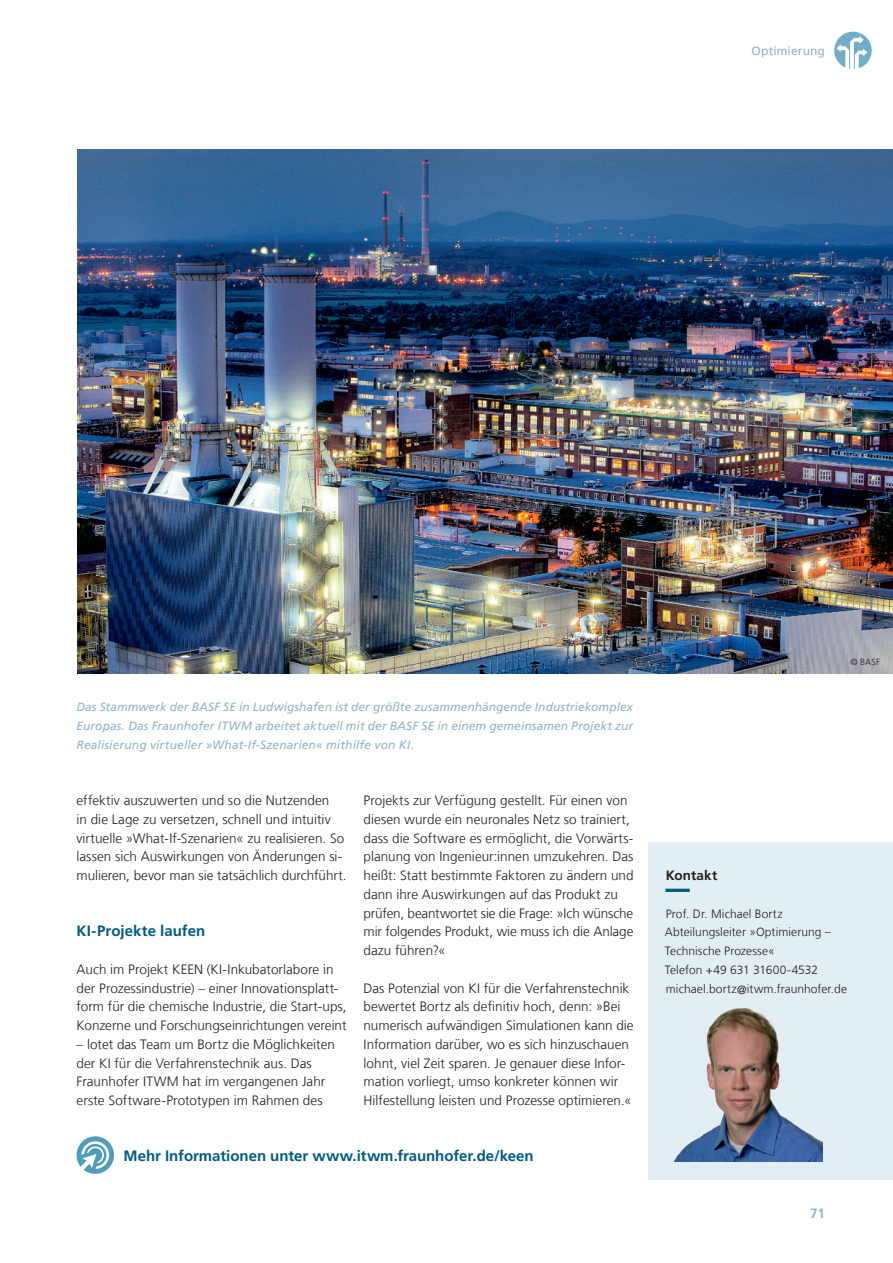
<style>
.page{position:relative;width:893px;height:1263px;background:#fff}
.page>*{position:absolute;margin:0;border:0;box-sizing:border-box;transform-origin:0 0}
.Zwischenueberschrift{font:700 15px "Frutiger LT Com";color:#005b7f}
.Fliesstext_9_12_5_sc{font:300 13.5px/18.8px "Frutiger LT Com";color:#231f20}
.Infokasten_klein_Ueb{font:700 13.5px "Frutiger LT Com";letter-spacing:.005em;color:#231f20}
.t1{font:700 13.5px "Frutiger LT Com";color:#93b3c3}
.Bildtext_Marginal_8{font:italic 12px/18.8px "Frutiger LT Com";letter-spacing:.01em;color:#93b3c3;text-align:justify}
.Infokasten_klein_Fli{font:300 12px/18.8px "Frutiger LT Com";letter-spacing:.005em;color:#231f20}
.Kolumne{font:12px "Frutiger LT Com";letter-spacing:.01em;color:#93b3c3}
._12_Grafiktext{font:300 9px "Frutiger LT Com";color:#231f20}
</style>
<div class="page">
<svg style="left:76px;top:1136px;width:38px;height:38px"></svg>
<div style="left:648px;top:843px;width:245px;height:337px;background:#e2eef4"></div>
<svg style="left:665px;top:889px;width:25px;height:3px"></svg>
<img style="left:674px;top:1007px;width:149px;height:154px">
<img style="left:77px;top:150px;width:816px;height:523px">
<svg style="left:834px;top:32px;width:38px;height:37px"></svg>
<p class="Kolumne" style="left:752px;top:44px;width:75px">Optimierung</p>
<p class="Bildtext_Marginal_8" style="left:77px;top:698px;width:558px">Das Stammwerk der BASF SE in Ludwigshafen ist der größte zusammenhängende Industriekomplex Europas. Das Fraunhofer ITWM arbeitet aktuell mit der BASF SE in einem gemeinsamen Projekt zur Realisierung virtueller »What-If-Szenarien« mithilfe von KI.</p>
<p class="Fliesstext_9_12_5_sc" style="left:77px;top:791px;width:271px">effektiv auszuwerten und so die Nutzenden<br>in die Lage zu versetzen, schnell und intuitiv virtuelle »What-If-Szenarien« zu realisieren. So lassen sich Auswirkungen von Änderungen si&shy;mulieren, bevor man sie tatsächlich durchführt.</p>
<p class="Zwischenueberschrift" style="left:77px;top:922px;width:130px">KI-Projekte laufen</p>
<p class="Fliesstext_9_12_5_sc" style="left:77px;top:960px;width:272px">Auch im Projekt KEEN (KI-Inkubatorlabore in der Prozessindustrie) – einer Innovationsplatt&shy;form für die chemische Industrie, die Start-ups, Konzerne und Forschungseinrichtungen vereint</p>
<p class="Fliesstext_9_12_5_sc" style="left:77px;top:1035px;width:260px">– lotet das Team um Bortz die Möglichkeiten der KI für die Verfahrenstechnik aus. Das Fraunhofer ITWM hat im vergangenen Jahr erste Software-Prototypen im Rahmen des</p>
<p class="Fliesstext_9_12_5_sc" style="left:364px;top:791px;width:271px">Projekts zur Verfügung gestellt. Für einen von diesen wurde ein neuronales Netz so trainiert, dass die Software es ermöglicht, die Vorwärts&shy;planung von Ingenieur:innen umzukehren. Das heißt: Statt bestimmte Faktoren zu ändern und dann ihre Auswirkungen auf das Produkt zu prüfen, beantwortet sie die Frage: »Ich wünsche mir folgendes Produkt, wie muss ich die Anlage dazu führen?«</p>
<p class="Fliesstext_9_12_5_sc" style="left:364px;top:979px;width:272px">Das Potenzial von KI für die Verfahrenstechnik bewertet Bortz als definitiv hoch, denn: »Bei numerisch aufwändigen Simulationen kann die Information darüber, wo es sich hinzuschauen lohnt, viel Zeit sparen. Je genauer diese Infor&shy;mation vorliegt, umso konkreter können wir Hilfestellung leisten und Prozesse optimieren.«</p>
<p class="Zwischenueberschrift" style="left:124px;top:1147px;width:412px">Mehr Informationen unter www.itwm.fraunhofer.de/keen</p>
<p class="_12_Grafiktext" style="left:850px;top:657px;width:31px">© BASF</p>
<p class="Infokasten_klein_Ueb" style="left:666px;top:867px;width:53px">Kontakt</p>
<p class="Infokasten_klein_Fli" style="left:666px;top:904px;width:118px">Prof. Dr. Michael Bortz</p>
<p class="Infokasten_klein_Fli" style="left:665px;top:923px;width:168px">Abteilungsleiter »Optimierung –<br>Technische Prozesse«</p>
<p class="Infokasten_klein_Fli" style="left:665px;top:960px;width:155px">Telefon +49 631 31600-4532</p>
<p class="Infokasten_klein_Fli" style="left:666px;top:979px;width:183px">michael.bortz@itwm.fraunhofer.de</p>
<p class="t1" style="left:810px;top:1205px;width:16px">71</p>
</div>
